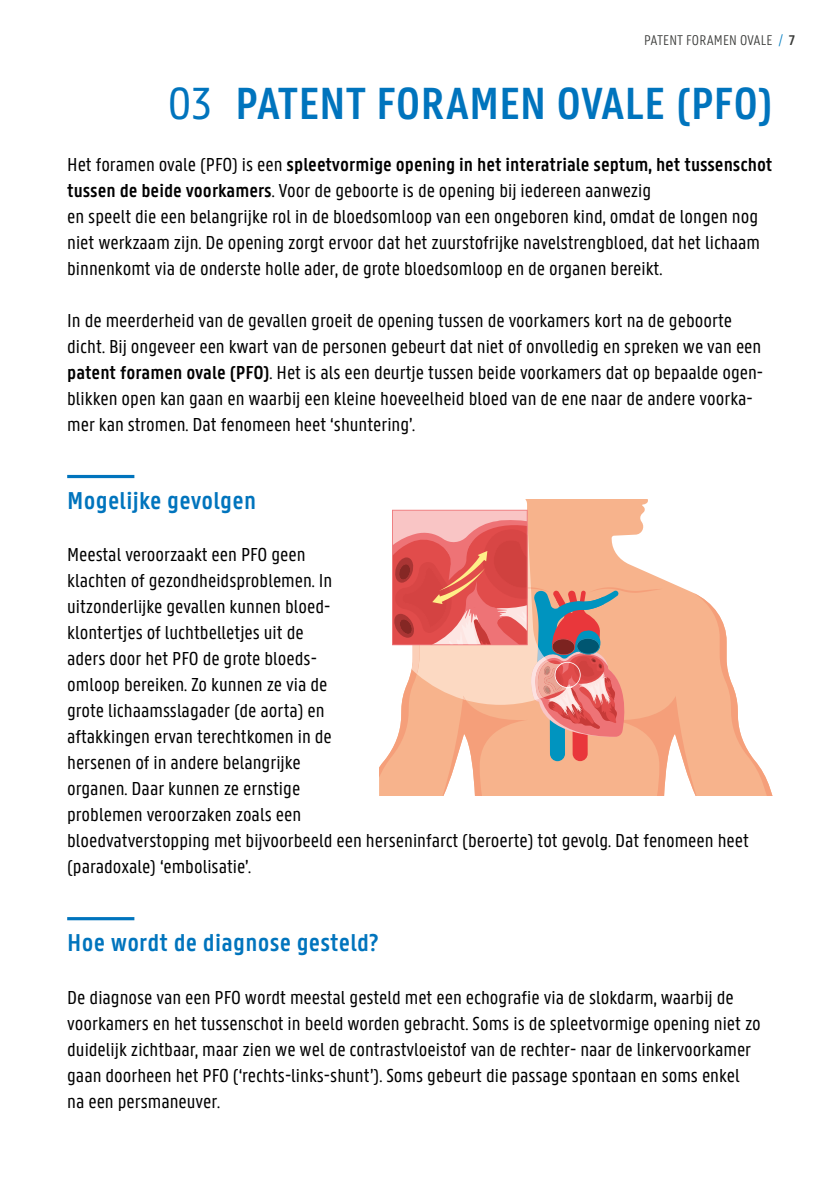
<style>
.page{position:relative;width:840px;height:1191px;background:#fff}
.page>*{position:absolute;margin:0;border:0;box-sizing:border-box;transform-origin:0 0}
.t1{font:600 48px "U Gent Panno Text";letter-spacing:-.005em;color:#0074bd}
.t2{font:600 26px "U Gent Panno Text";letter-spacing:.01em;color:#0074bd}
.t3{font:20px/26px "U Gent Panno Text";color:#000}
.t4{font:300 15px "U Gent Panno Text";letter-spacing:.015em;color:#383937}
.s1{color:#007dc2}
.s2{font-weight:600}
.s3{font-weight:400}
</style>
<div class="page">
<hr style="left:67px;top:475px;width:67px;height:3px;background:#0074bd">
<hr style="left:67px;top:917px;width:67px;height:3px;background:#0074bd">
<svg style="left:525px;top:499px;width:123px;height:8px"></svg>
<svg style="left:379px;top:507px;width:393px;height:288px"></svg>
<p class="t4" style="left:644px;top:31px;width:152px">PATENT FORAMEN OVALE <span class="s1">/</span> <span class="s2">7</span></p>
<h1 class="t1" style="left:168px;top:74px;width:606px"><span class="s3">03</span> PATENT FORAMEN OVALE (PFO)</h1>
<p class="t3" style="left:67px;top:151px;width:706px">Het foramen ovale (PFO) is een <span class="s2">spleetvormige opening in het interatriale septum, het tussenschot tussen de beide voorkamers</span>. Voor de geboorte is de opening bij iedereen aanwezig<br>en speelt die een belangrijke rol in de bloedsomloop van een ongeboren kind, omdat de longen nog niet werkzaam zijn. De opening zorgt ervoor dat het zuurstofrijke navelstrengbloed, dat het lichaam binnenkomt via de onderste holle ader, de grote bloedsomloop en de organen bereikt.</p>
<p class="t3" style="left:67px;top:307px;width:697px">In de meerderheid van de gevallen groeit de opening tussen de voorkamers kort na de geboorte dicht. Bij ongeveer een kwart van de personen gebeurt dat niet of onvolledig en spreken we van een <span class="s2">patent foramen ovale (PFO)</span>. Het is als een deurtje tussen beide voorkamers dat op bepaalde ogen&shy;blikken open kan gaan en waarbij een kleine hoeveelheid bloed van de ene naar de andere voorka&shy;mer kan stromen. Dat fenomeen heet ‘shuntering’.</p>
<h2 class="t2" style="left:67px;top:485px;width:190px">Mogelijke gevolgen</h2>
<p class="t3" style="left:67px;top:541px;width:682px">Meestal veroorzaakt een PFO geen<br>klachten of gezondheidsproblemen. In<br>uitzonderlijke gevallen kunnen bloed-<br>klontertjes of luchtbelletjes uit de<br>aders door het PFO de grote bloeds-<br>omloop bereiken. Zo kunnen ze via de<br>grote lichaamsslagader (de aorta) en<br>aftakkingen ervan terechtkomen in de<br>hersenen of in andere belangrijke<br>organen. Daar kunnen ze ernstige<br>problemen veroorzaken zoals een<br>bloedvatverstopping met bijvoorbeeld een herseninfarct (beroerte) tot gevolg. Dat fenomeen heet (paradoxale) ‘embolisatie’.</p>
<h2 class="t2" style="left:67px;top:927px;width:313px">Hoe wordt de diagnose gesteld?</h2>
<p class="t3" style="left:67px;top:983px;width:694px">De diagnose van een PFO wordt meestal gesteld met een echografie via de slokdarm, waarbij de voorkamers en het tussenschot in beeld worden gebracht. Soms is de spleetvormige opening niet zo duidelijk zichtbaar, maar zien we wel de contrastvloeistof van de rechter- naar de linkervoorkamer gaan doorheen het PFO (‘rechts-links-shunt’). Soms gebeurt die passage spontaan en soms enkel na een persmaneuver.</p>
</div>
